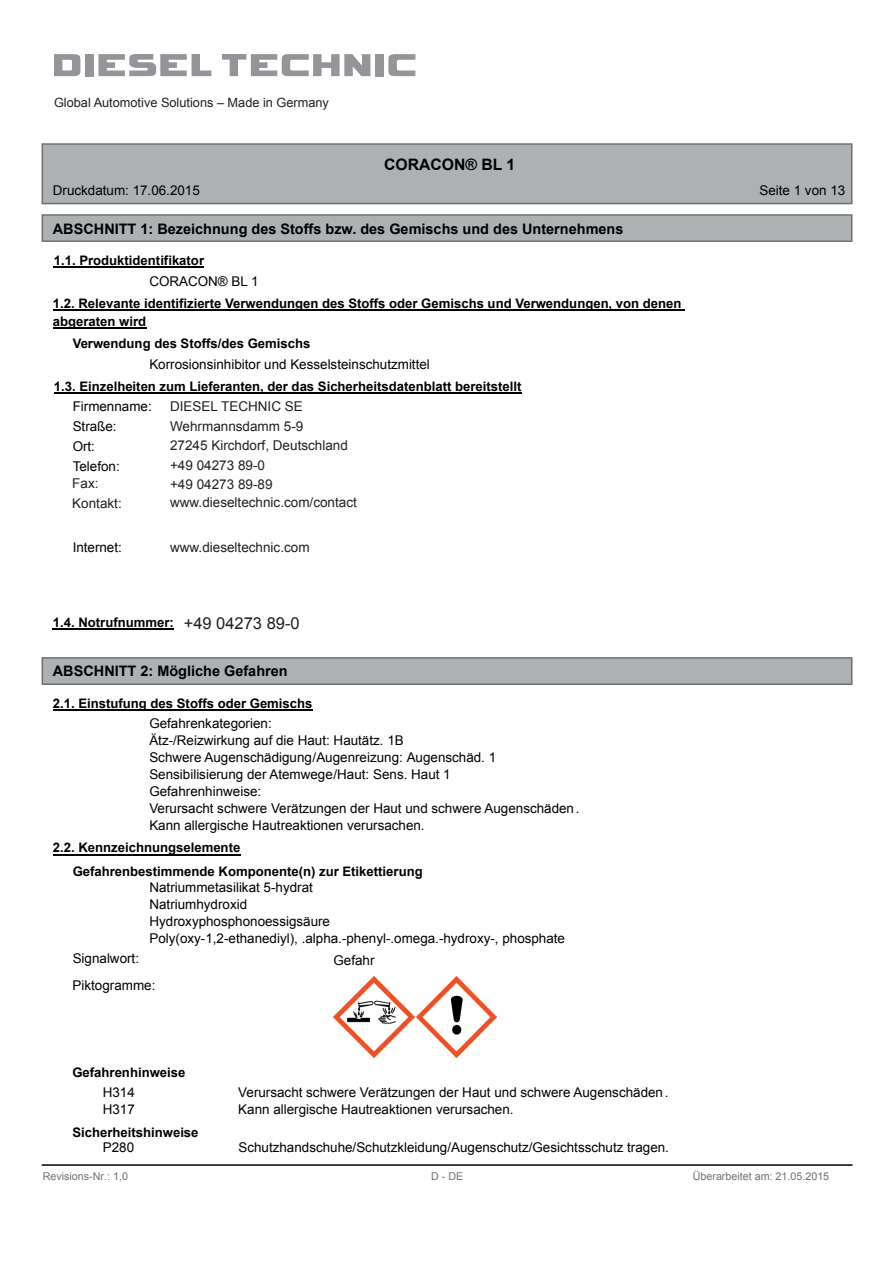
<style>
.page{position:relative;width:893px;height:1263px;background:#fff}
.page>*{position:absolute;margin:0;border:0;box-sizing:border-box;transform-origin:0 0}
.t1{font:16.5px "Arial";color:#231f20}
.t2{font:700 15.75px "Arial";color:#000002}
.t3{font:700 14.4px "Arial";color:#000002}
.t4{font:13.5px/19.5px "Arial";color:#231f20}
.t5{font:13.35px/17.1px "Arial";color:#000002}
.t6{font:700 13.2px/17.9px "Arial";color:#000002}
.t7{font:12.75px "Arial";color:#231f20}
.t8{font:10.8px "Arial";color:#6e7172}
</style>
<div class="page">
<div style="left:42px;top:144px;width:810px;height:60px;background:#adb1b2"></div>
<div style="left:42px;top:143px;width:810px;height:61px;border:2px solid #6e7172"></div>
<div style="left:42px;top:215px;width:810px;height:26px;background:#adb1b2"></div>
<div style="left:42px;top:214px;width:810px;height:28px;border:2px solid #6e7172"></div>
<div style="left:42px;top:658px;width:810px;height:26px;background:#adb1b2"></div>
<div style="left:42px;top:657px;width:810px;height:28px;border:2px solid #6e7172"></div>
<hr style="left:42px;top:1164px;width:810px;height:2px;background:#000002">
<hr style="left:54px;top:266px;width:150px;height:2px;background:#000002">
<hr style="left:53px;top:309px;width:25px;height:2px;background:#000002">
<hr style="left:78px;top:309px;width:531px;height:2px;background:#000002">
<hr style="left:609px;top:309px;width:76px;height:2px;background:#000002">
<hr style="left:53px;top:327px;width:93px;height:1px;background:#000002">
<hr style="left:54px;top:392px;width:467px;height:1px;background:#000002">
<hr style="left:53px;top:629px;width:121px;height:1px;background:#000002">
<hr style="left:53px;top:709px;width:260px;height:2px;background:#000002">
<hr style="left:53px;top:854px;width:187px;height:1px;background:#000002">
<img style="left:334px;top:976px;width:80px;height:81px">
<img style="left:416px;top:976px;width:81px;height:81px">
<svg style="left:54px;top:54px;width:26px;height:22px"></svg>
<div style="left:85px;top:54px;width:8px;height:22px;background:#939598"></div>
<svg style="left:98px;top:54px;width:113px;height:22px"></svg>
<svg style="left:222px;top:54px;width:148px;height:22px"></svg>
<div style="left:375px;top:54px;width:9px;height:22px;background:#939598"></div>
<svg style="left:388px;top:54px;width:27px;height:22px"></svg>
<p class="t7" style="left:54px;top:94px;width:276px">Global Automotive Solutions – Made in Germany</p>
<p class="t2" style="left:384px;top:154px;width:133px">CORACON® BL 1</p>
<p class="t5" style="left:53px;top:182px;width:149px">Druckdatum: 17.06.2015</p>
<p class="t5" style="left:759px;top:182px;width:87px">Seite 1 von 13</p>
<p class="t3" style="left:53px;top:218px;width:572px">ABSCHNITT 1: Bezeichnung des Stoffs bzw. des Gemischs und des Unternehmens</p>
<p class="t5" style="left:149px;top:273px;width:111px">CORACON® BL 1</p>
<p class="t6" style="left:54px;top:252px;width:152px">1.1. Produktidentifikator</p>
<p class="t6" style="left:53px;top:294px;width:630px">1.2. Relevante identifizierte Verwendungen des Stoffs oder Gemischs und Verwendungen, von denen abgeraten wird</p>
<p class="t6" style="left:73px;top:334px;width:239px">Verwendung des Stoffs/des Gemischs</p>
<p class="t5" style="left:149px;top:355px;width:282px">Korrosionsinhibitor und Kesselsteinschutzmittel</p>
<p class="t6" style="left:54px;top:377px;width:469px">1.3. Einzelheiten zum Lieferanten, der das Sicherheitsdatenblatt bereitstellt</p>
<p class="t5" style="left:73px;top:396px;width:81px;line-height:20px">Firmenname:<br>Straße:<br>Ort:<br>Telefon:</p>
<p class="t5" style="left:73px;top:498px;width:104px">Ansprechpartner:</p>
<p class="t5" style="left:295px;top:498px;width:66px">Hr. Porada</p>
<p class="t5" style="left:73px;top:538px;width:51px">Internet:</p>
<p class="t4" style="left:170px;top:397px;width:179px">DIESEL TECHNIC SE<br>Wehrmannsdamm 5-9<br>27245 Kirchdorf, Deutschland +49 04273 89-0<br>+49 04273 89-89</p>
<p class="t4" style="left:72px;top:474px;width:51px">Fax:<br>Kontakt:</p>
<p class="t4" style="left:170px;top:493px;width:188px">www.dieseltechnic.com/contact</p>
<p class="t4" style="left:170px;top:537px;width:141px">www.dieseltechnic.com</p>
<p class="t1" style="left:184px;top:612px;width:118px">+49 04273 89-0</p>
<p class="t6" style="left:53px;top:614px;width:123px">1.4. Notrufnummer:</p>
<p class="t3" style="left:53px;top:661px;width:236px">ABSCHNITT 2: Mögliche Gefahren</p>
<p class="t6" style="left:53px;top:694px;width:261px">2.1. Einstufung des Stoffs oder Gemischs</p>
<p class="t5" style="left:149px;top:714px;width:432px">Gefahrenkategorien:<br>Ätz-/Reizwirkung auf die Haut: Hautätz. 1B<br>Schwere Augenschädigung/Augenreizung: Augenschäd. 1<br>Sensibilisierung der Atemwege/Haut: Sens. Haut 1<br>Gefahrenhinweise:<br>Verursacht schwere Verätzungen der Haut und schwere Augenschäden.<br>Kann allergische Hautreaktionen verursachen.</p>
<p class="t6" style="left:73px;top:836px;width:352px;line-height:23.1px;text-indent:-20px">2.2. Kennzeichnungselemente<br>Gefahrenbestimmende Komponente(n) zur Etikettierung</p>
<p class="t5" style="left:149px;top:878px;width:417px">Natriummetasilikat 5-hydrat<br>Natriumhydroxid<br>Hydroxyphosphonoessigsäure<br>Poly(oxy-1,2-ethanediyl), .alpha.-phenyl-.omega.-hydroxy-, phosphate</p>
<p class="t5" style="left:73px;top:949px;width:68px">Signalwort:</p>
<p class="t5" style="left:334px;top:951px;width:43px">Gefahr</p>
<p class="t5" style="left:73px;top:976px;width:84px">Piktogramme:</p>
<p class="t6" style="left:72px;top:1064px;width:115px">Gefahrenhinweise</p>
<p class="t5" style="left:103px;top:1083px;width:34px">H314</p>
<p class="t5" style="left:238px;top:1083px;width:432px">Verursacht schwere Verätzungen der Haut und schwere Augenschäden.</p>
<p class="t5" style="left:103px;top:1100px;width:34px">H317</p>
<p class="t5" style="left:238px;top:1100px;width:277px">Kann allergische Hautreaktionen verursachen.</p>
<p class="t6" style="left:72px;top:1123px;width:128px">Sicherheitshinweise</p>
<p class="t8" style="left:43px;top:1169px;width:87px">Revisions-Nr.: 1,0</p>
<p class="t8" style="left:431px;top:1169px;width:34px">D - DE</p>
<p class="t8" style="left:693px;top:1169px;width:138px">Überarbeitet am: 21.05.2015</p>
<p class="t5" style="left:103px;top:1139px;width:33px">P280</p>
<p class="t5" style="left:238px;top:1139px;width:432px">Schutzhandschuhe/Schutzkleidung/Augenschutz/Gesichtsschutz tragen.</p>
</div>
